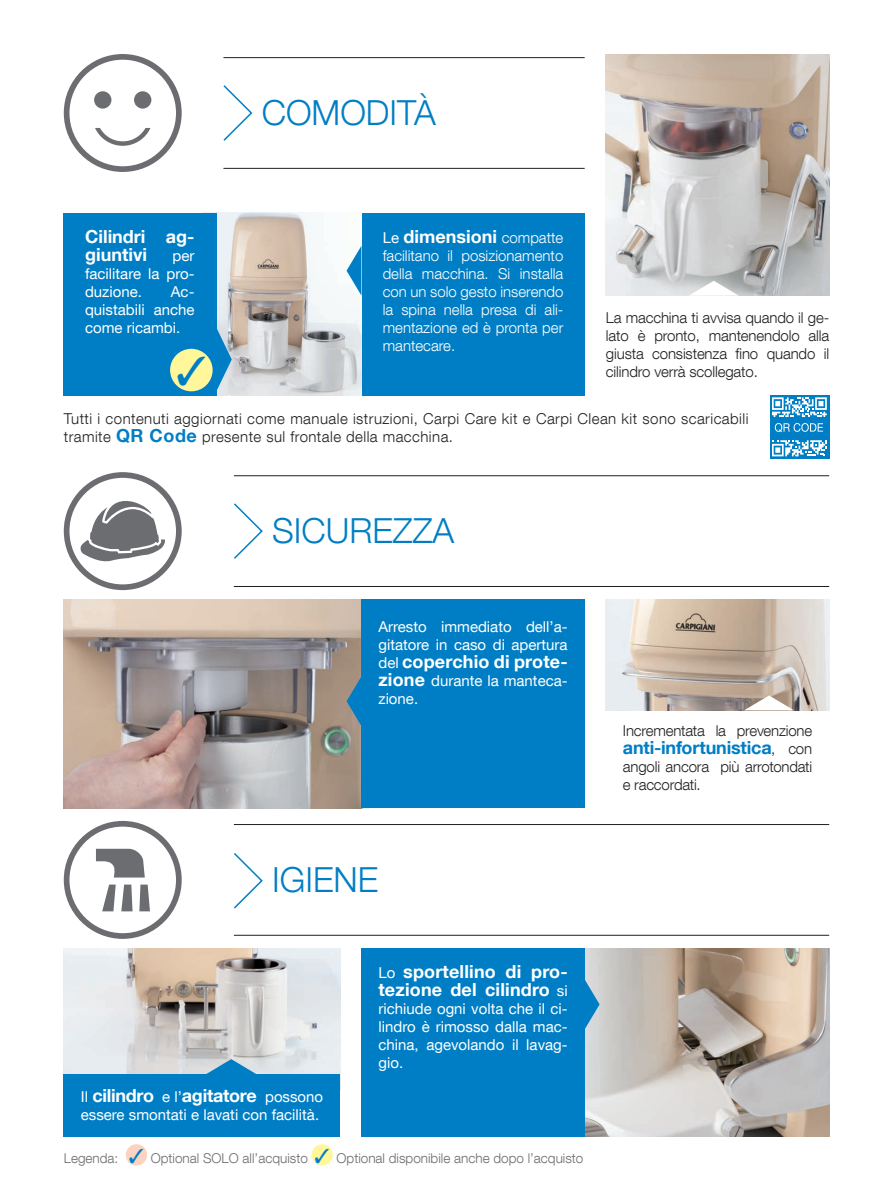
<style>
.page{position:relative;width:893px;height:1191px;background:#fff}
.page>*{position:absolute;margin:0;border:0;box-sizing:border-box;transform-origin:0 0}
.t1{font:300 34.5px "Helvetica Neue LT Com";color:#007ec5}
.t2{font:700 18px/18px "Helvetica Neue LT Com";color:#fff}
.t3{font:700 18px "Helvetica Neue LT Com";letter-spacing:-.01em;color:#007ec5}
.t4{font:300 15px/18px "Helvetica Neue LT Com";letter-spacing:.03em;color:#231f20}
.t5{font:15px/18px "Helvetica Neue LT Com";color:#fff;text-align:justify}
.t6{font:300 15px/18px "Helvetica Neue LT Com";color:#fff;text-align:justify}
.t7{font:300 15px/18px "Helvetica Neue LT Com";letter-spacing:-.015em;color:#231f20}
.t8{font:300 13.5px "Helvetica Neue LT Com";color:#6c6d70}
.s1{font-weight:400;font-size:15px}
.s2{font-weight:300;font-size:15px}
.s3{font-weight:700;font-size:18px;color:#007ec5}
.s4{font-weight:700;font-size:18px}
.s5{color:#007ec5}
.s6{font-weight:300;font-size:15px;color:#231f20}
</style>
<div class="page">
<img style="left:585px;top:948px;width:244px;height:189px">
<svg style="left:64px;top:54px;width:118px;height:118px"></svg>
<svg style="left:223px;top:85px;width:30px;height:56px"></svg>
<hr style="left:223px;top:168px;width:362px;height:1px;background:#231f20">
<hr style="left:223px;top:57px;width:362px;height:1px;background:#231f20">
<div style="left:361px;top:213px;width:224px;height:182px;background:#007ec5"></div>
<img style="left:606px;top:54px;width:223px;height:242px">
<svg style="left:689px;top:281px;width:50px;height:15px"></svg>
<hr style="left:234px;top:586px;width:595px;height:1px;background:#231f20">
<hr style="left:234px;top:475px;width:595px;height:1px;background:#231f20">
<svg style="left:64px;top:472px;width:118px;height:118px"></svg>
<svg style="left:234px;top:503px;width:29px;height:56px"></svg>
<img style="left:64px;top:600px;width:297px;height:208px">
<img style="left:606px;top:600px;width:223px;height:110px">
<div style="left:361px;top:600px;width:224px;height:208px;background:#007ec5"></div>
<svg style="left:347px;top:676px;width:14px;height:50px"></svg>
<svg style="left:744px;top:695px;width:50px;height:15px"></svg>
<img style="left:64px;top:948px;width:276px;height:126px">
<div style="left:64px;top:1074px;width:276px;height:63px;background:#007ec5"></div>
<svg style="left:206px;top:1059px;width:50px;height:15px"></svg>
<div style="left:361px;top:948px;width:224px;height:189px;background:#007ec5"></div>
<svg style="left:234px;top:853px;width:29px;height:56px"></svg>
<hr style="left:234px;top:824px;width:595px;height:1px;background:#231f20">
<hr style="left:234px;top:935px;width:595px;height:1px;background:#231f20">
<svg style="left:64px;top:821px;width:118px;height:118px"></svg>
<svg style="left:585px;top:979px;width:15px;height:50px"></svg>
<img style="left:217px;top:213px;width:144px;height:182px">
<div style="left:64px;top:213px;width:153px;height:182px;background:#007ec5"></div>
<svg style="left:217px;top:328px;width:15px;height:62px"></svg>
<div style="left:770px;top:395px;width:59px;height:64px;background:#007ec5"></div>
<svg style="left:772px;top:397px;width:55px;height:20px"></svg>
<svg style="left:772px;top:440px;width:55px;height:16px"></svg>
<svg style="left:775px;top:423px;width:48px;height:9px"></svg>
<svg style="left:347px;top:246px;width:14px;height:50px"></svg>
<div style="left:126px;top:1144px;width:21px;height:21px;background:#fcd2c0;border-radius:50%"></div>
<div style="left:312px;top:1144px;width:21px;height:21px;background:#fff79a;border-radius:50%"></div>
<div style="left:170px;top:349px;width:43px;height:42px;background:#fff79a;border-radius:50%"></div>
<p class="t2" style="left:85px;top:227px;width:111px">Cilindri ag&shy;giuntivi</p>
<p class="t5" style="left:85px;top:246px;width:111px;text-indent:88px">per facilitare la pro&shy;duzione.</p>
<p class="t5" style="left:85px;top:282px;width:111px;text-indent:86px">Ac&shy;quistabili anche come ricambi.</p>
<h1 class="t1" style="left:262px;top:92px;width:176px">COMODITÀ</h1>
<p class="t2" style="left:383px;top:227px;width:182px"><span class="s1">Le</span> dimensioni <span class="s2">compatte</span></p>
<p class="t6" style="left:383px;top:246px;width:182px">facilitano il posizionamento della macchina. Si installa con un solo gesto inserendo la spina nella presa di ali&shy;mentazione ed è pronta per mantecare.</p>
<p class="t4" style="left:606px;top:309px;width:225px;text-align:justify">La macchina ti avvisa quando il ge&shy;lato è pronto, mantenendolo alla giusta consistenza fino quando il cilindro verrà scollegato.</p>
<p class="t4" style="left:64px;top:409px;width:686px">Tutti i contenuti aggiornati come manuale istruzioni, Carpi Care kit e Carpi Clean kit sono scaricabili tramite <span class="s3">QR Code</span> presente sul frontale della macchina.</p>
<h1 class="t1" style="left:272px;top:510px;width:184px">SICUREZZA</h1>
<p class="t5" style="left:378px;top:617px;width:191px">Arresto immediato dell’a&shy;gitatore in caso di apertura</p>
<p class="t2" style="left:378px;top:652px;width:191px"><span class="s1">del</span> coperchio di prote-</p>
<p class="t5" style="left:378px;top:671px;width:191px"><span class="s4">zione</span> durante la manteca&shy;zione.</p>
<h1 class="t1" style="left:272px;top:859px;width:108px">IGIENE</h1>
<p class="t2" style="left:81px;top:1085px;width:244px"><span class="s1">Il</span> cilindro <span class="s1">e l’</span>agitatore <span class="s1">possono</span></p>
<p class="t5" style="left:81px;top:1105px;width:240px">essere smontati e lavati con facilità.</p>
<p class="t2" style="left:378px;top:962px;width:191px"><span class="s1">Lo</span> sportellino di pro&shy;tezione del cilindro <span class="s1">si</span></p>
<p class="t5" style="left:378px;top:999px;width:191px">richiude ogni volta che il ci&shy;lindro è rimosso dalla mac&shy;china, agevolando il lavag&shy;gio.</p>
<p class="t8" style="left:64px;top:1149px;width:521px">Legenda: <span class="s5">✓</span> Optional SOLO all’acquisto <span class="s5">✓</span> Optional disponibile anche dopo l’acquisto</p>
<p class="t7" style="left:623px;top:721px;width:191px">Incrementata la prevenzione</p>
<p class="t3" style="left:623px;top:736px;width:191px">anti-infortunistica<span class="s6">, con</span></p>
<p class="t7" style="left:623px;top:757px;width:191px">angoli ancora più arrotondati e raccordati.</p>
</div>
